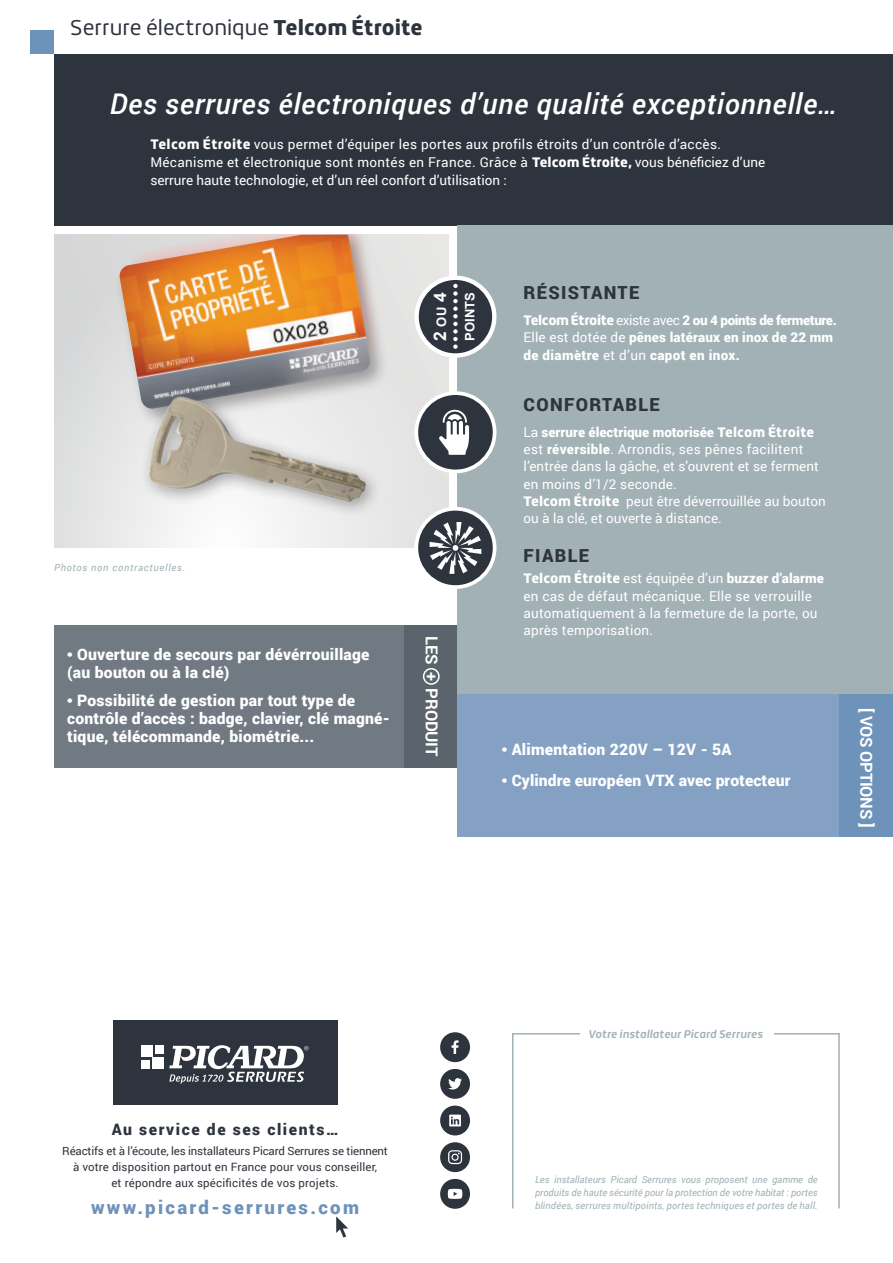
<style>
.page{position:relative;width:893px;height:1263px;background:#fff}
.page>*{position:absolute;margin:0;border:0;box-sizing:border-box;transform-origin:0 0}
.t1{font:italic 500 28.5px "Roboto";letter-spacing:.025em;color:#fff}
.t2{font:21px "Roihu";color:#2e343d}
.t3{font:900 18.6px "Roboto";letter-spacing:.125em;color:#6e93ba}
.t4{font:900 18px "Roboto";letter-spacing:.075em;color:#2e343d}
.t5{font:700 17.4px "Arial";color:#fff}
.t6{font:700 16.5px "Roboto";letter-spacing:-.015em;color:#fff}
.t7{font:900 15.75px/18px "Roboto";letter-spacing:.015em;color:#fff}
.t8{font:900 15.75px "Roboto";letter-spacing:.1em;color:#2e343d}
.t9{font:13.5px/17.2px "Roboto";letter-spacing:.015em;color:#fff}
.t10{font:900 13.5px/17.2px "Roboto";letter-spacing:.01em;color:#fff}
.t11{font:700 13.05px "Arial";color:#fff}
.t12{font:11.4px/15.8px "Roboto";letter-spacing:.01em;color:#2e343d;text-align:center}
.t13{font:italic 700 10.8px "Roihu";letter-spacing:.005em;color:#a2b1b6}
.t14{font:italic 9.75px/13.2px "Roboto";letter-spacing:.02em;color:#a2b1b6;text-align:justify}
.t15{font:italic 9.75px "Roboto";letter-spacing:.08em;color:#a2b1b6}
.s1{font-weight:900}
.s2{font-family:"Roihu";font-weight:900}
.s3{font-family:"Arial";font-weight:700}
.s4{font-size:13.05px}
.s5{font-family:"Roihu"}
.s6{font-weight:400}
</style>
<div class="page">
<div style="left:54px;top:54px;width:839px;height:172px;background:#2e343d"></div>
<div style="left:30px;top:30px;width:24px;height:24px;background:#6e93ba"></div>
<div style="left:512px;top:1033px;width:328px;height:176px;border:2px solid #a2b1b6"></div>
<div style="left:580px;top:1016px;width:193px;height:63px;background:#fff"></div>
<svg style="left:336px;top:1216px;width:12px;height:22px"></svg>
<div style="left:113px;top:1020px;width:224px;height:85px;background:#2e343d"></div>
<div style="left:141px;top:1046px;width:11px;height:11px;background:#fff"></div>
<div style="left:155px;top:1046px;width:9px;height:8px;background:#fff"></div>
<div style="left:141px;top:1060px;width:8px;height:8px;background:#fff"></div>
<div style="left:152px;top:1057px;width:12px;height:11px;background:#fff"></div>
<svg style="left:169px;top:1045px;width:140px;height:39px"></svg>
<svg style="left:440px;top:1032px;width:30px;height:30px"></svg>
<svg style="left:440px;top:1069px;width:30px;height:30px"></svg>
<svg style="left:440px;top:1105px;width:30px;height:30px"></svg>
<svg style="left:440px;top:1142px;width:30px;height:30px"></svg>
<svg style="left:440px;top:1179px;width:30px;height:30px"></svg>
<div style="left:54px;top:625px;width:350px;height:142px;background:#717a83"></div>
<div style="left:404px;top:625px;width:76px;height:142px;background:#5b636c"></div>
<div style="left:423px;top:668px;width:17px;height:17px;border:2px solid #fff;border-radius:50%"></div>
<svg style="left:54px;top:241px;width:395px;height:307px;background:#dfdfdf"></svg>
<div style="left:114px;top:235px;width:276px;height:193px;background:#231f20;opacity:.38"></div>
<img style="left:119px;top:235px;width:252px;height:88px">
<div style="left:458px;top:226px;width:435px;height:469px;background:#a2b1b6"></div>
<div style="left:839px;top:695px;width:54px;height:142px;background:#6e93ba"></div>
<div style="left:458px;top:695px;width:381px;height:142px;background:#84a1c4"></div>
<img style="left:79px;top:323px;width:326px;height:225px">
<div style="left:417px;top:278px;width:77px;height:77px;background:#2e343d;border-radius:50%"></div>
<div style="left:414px;top:276px;width:82px;height:82px;border:4px solid #fff;border-radius:50%"></div>
<svg style="left:453px;top:284px;width:5px;height:65px"></svg>
<svg style="left:416px;top:509px;width:79px;height:78px;background:#4b5058"></svg>
<svg style="left:430px;top:522px;width:51px;height:52px;background:#6f7379"></svg>
<div style="left:414px;top:507px;width:82px;height:82px;border:4px solid #fff;border-radius:50%"></div>
<div style="left:416px;top:393px;width:79px;height:78px;background:#2e343d;border-radius:50%"></div>
<svg style="left:439px;top:410px;width:30px;height:45px"></svg>
<div style="left:414px;top:391px;width:82px;height:82px;border:4px solid #fff;border-radius:50%"></div>
<h2 class="t2" style="left:70px;top:16px;width:354px">Serrure électronique <span class="s1">Telcom Étroite</span></h2>
<h1 class="t1" style="left:110px;top:84px;width:729px">Des serrures électroniques d’une qualité exceptionnelle…</h1>
<p class="t9" style="left:150px;top:135px;width:616px;line-height:18px"><span class="s2">Telcom Étroite</span> vous permet d’équiper les portes aux profils étroits d’un contrôle d’accès.<br>Mécanisme et électronique sont montés en France. Grâce à <span class="s2">Telcom Étroite,</span> vous bénéficiez d’une serrure haute technologie, et d’un réel confort d’utilisation :</p>
<p class="t15" style="left:54px;top:561px;width:133px">Photos non contractuelles.</p>
<p class="t7" style="left:67px;top:645px;width:304px"><span class="s3">•</span> Ouverture de secours par dévérrouillage (au bouton ou à la clé)</p>
<p class="t7" style="left:67px;top:690px;width:324px"><span class="s3">•</span> Possibilité de gestion par tout type de contrôle d’accès : badge, clavier, clé magné&shy;tique, télécommande, biométrie...</p>
<p class="t5" style="left:428px;top:341px;width:50px;rotate:-90deg">2<span class="s4">OU</span>4</p>
<p class="t11" style="left:461px;top:341px;width:50px;rotate:-90deg">POINTS</p>
<p class="t6" style="left:443px;top:636px;width:122px;rotate:90deg">LES + PRODUIT</p>
<h3 class="t4" style="left:523px;top:280px;width:117px">RÉSISTANTE</h3>
<p class="t10" style="left:523px;top:311px;width:315px"><span class="s5">Telcom Étroite</span> <span class="s6">existe avec</span> 2 ou 4 points de fermeture.<br><span class="s6">Elle est dotée de</span> pênes latéraux en inox de 22 mm de diamètre <span class="s6">et d’un</span> capot en inox.</p>
<h3 class="t4" style="left:523px;top:392px;width:138px">CONFORTABLE</h3>
<p class="t9" style="left:523px;top:423px;width:304px">La <span class="s1">serrure électrique motorisée</span> <span class="s2">Telcom Étroite </span>est <span class="s1">réversible</span>. Arrondis, ses pênes facilitent l’entrée dans la gâche, et s’ouvrent et se ferment en moins d’1/2 seconde.<br><span class="s2">Telcom Étroite</span> peut être déverrouillée au bouton ou à la clé, et ouverte à distance.</p>
<h3 class="t4" style="left:523px;top:543px;width:67px">FIABLE</h3>
<p class="t9" style="left:523px;top:569px;width:302px"><span class="s2">Telcom Étroite</span> est équipée d’un <span class="s1">buzzer d’alarme </span>en cas de défaut mécanique. Elle se verrouille automatiquement à la fermeture de la porte, ou après temporisation.</p>
<p class="t7" style="left:502px;top:740px;width:231px"><span class="s3">•</span> Alimentation 220V – 12V - 5A</p>
<p class="t7" style="left:502px;top:771px;width:290px"><span class="s3">•</span> Cylindre européen VTX avec protecteur</p>
<p class="t6" style="left:878px;top:708px;width:121px;rotate:90deg">[ VOS OPTIONS ]</p>
<p class="t8" style="left:112px;top:1118px;width:228px">Au service de ses clients…</p>
<p class="t12" style="left:62px;top:1142px;width:327px">Réactifs et à l’écoute, les installateurs Picard Serrures se tiennent à votre disposition partout en France pour vous conseiller,<br>et répondre aux spécificités de vos projets.</p>
<h3 class="t3" style="left:91px;top:1195px;width:270px">www.picard-serrures.com</h3>
<p class="t13" style="left:588px;top:1027px;width:176px">Votre installateur Picard Serrures</p>
<p class="t14" style="left:535px;top:1172px;width:284px">Les installateurs Picard Serrures vous proposent une gamme de produits de haute sécurité pour la protection de votre habitat : portes blindées, serrures multipoints, portes techniques et portes de hall.</p>
</div>
